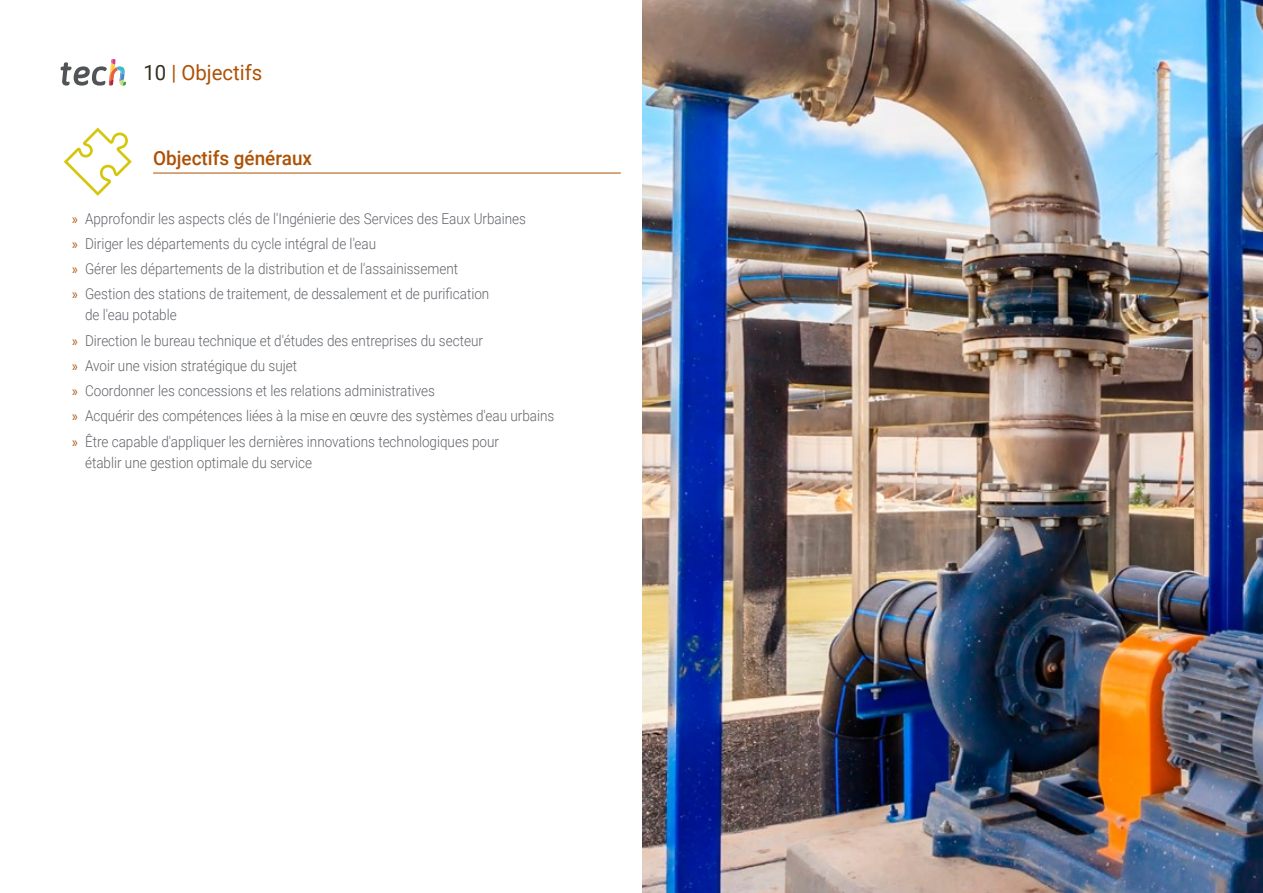
<style>
.page{position:relative;width:1263px;height:893px;background:#fff}
.page>*{position:absolute;margin:0;border:0;box-sizing:border-box;transform-origin:0 0}
.t1{font:21px "Roboto";color:#ad5105}
.t2{font:500 19.5px "Roboto";color:#ad5105}
.t3{font:300 15px/25.2px "Roboto";color:#61646a;scale:.9 1}
.s1{color:#312e20}
.s2{font-family:"Myriad Pro";font-weight:400;color:#ad5105}
</style>
<div class="page">
<img style="left:642px;top:0;width:621px;height:893px">
<svg style="left:64px;top:128px;width:68px;height:68px"></svg>
<svg style="left:61px;top:59px;width:65px;height:27px"></svg>
<hr style="left:153px;top:173px;width:468px;height:1px;background:#ad5105">
<h1 class="t1" style="left:144px;top:57px;width:120px"><span class="s1">10</span> | Objectifs</h1>
<h2 class="t2" style="left:153px;top:144px;width:160px">Objectifs généraux</h2>
<p class="t3" style="left:72px;top:205px;width:506px"><span class="s2">»</span> Approfondir les aspects clés de l'Ingénierie des Services des Eaux Urbaines <span class="s2">»</span> Diriger les départements du cycle intégral de l'eau<br><span class="s2">»</span> Gérer les départements de la distribution et de l'assainissement<br><span class="s2">»</span> Gestion des stations de traitement, de dessalement et de purification</p>
<p class="t3" style="left:72px;top:302px;width:537px;text-indent:13px">de l'eau potable<br><span class="s2">»</span> Direction le bureau technique et d'études des entreprises du secteur<br><span class="s2">»</span> Avoir une vision stratégique du sujet<br><span class="s2">»</span> Coordonner les concessions et les relations administratives<br><span class="s2">»</span> Acquérir des compétences liées à la mise en œuvre des systèmes d'eau urbains <span class="s2">»</span> Être capable d'appliquer les dernières innovations technologiques pour</p>
<p class="t3" style="left:85px;top:449px;width:254px">établir une gestion optimale du service</p>
</div>
